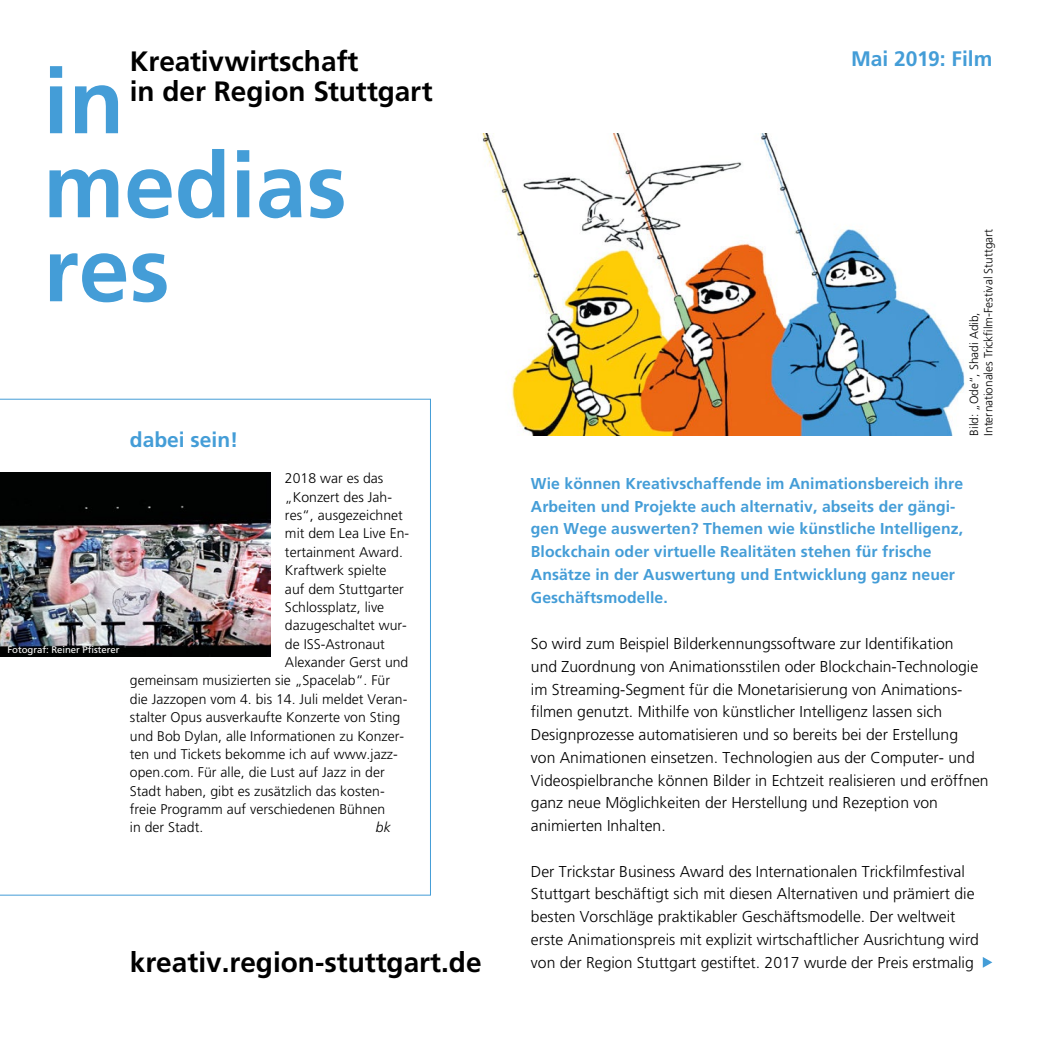
<style>
.page{position:relative;width:1042px;height:1042px;background:#fff}
.page>*{position:absolute;margin:0;border:0;box-sizing:border-box;transform-origin:0 0}
.t1{font:700 91px/84px "Frutiger";color:#449dd7}
.t2{font:700 28px "Frutiger";color:#000}
.t3{font:700 21px "Frutiger";color:#449dd7}
.t4{font:300 15.75px/22.8px "Frutiger";color:#000}
.t5{font:700 15.75px/22.8px "Frutiger";letter-spacing:.005em;color:#449dd7}
.t6{font:300 14px "Frutiger";color:#000}
.t7{font:italic 300 14px "Frutiger";color:#000}
.t8{font:300 11.9px/14.2px "Frutiger";letter-spacing:-.005em;color:#000}
.t9{font:9.62px "Frutiger";letter-spacing:-.005em;color:#fff}
</style>
<div class="page">
<img style="left:482px;top:133px;width:483px;height:302px">
<svg style="left:0;top:399px;width:431px;height:496px"></svg>
<svg style="left:983px;top:957px;width:9px;height:11px"></svg>
<img style="left:0;top:472px;width:270px;height:185px">
<h2 class="t2" style="left:130px;top:45px;width:230px">Kreativwirtschaft</h2>
<h3 class="t3" style="left:851px;top:46px;width:143px">Mai 2019: Film</h3>
<h2 class="t2" style="left:130px;top:75px;width:304px">in der Region Stuttgart</h2>
<h1 class="t1" style="left:43px;top:59px;width:305px">in medias res</h1>
<p class="t8" style="left:967px;top:435px;width:208px;rotate:-90deg">Bild: „Ode“, Shadi Adib,<br>Internationales Trickfilm-Festival Stuttgart</p>
<h3 class="t3" style="left:130px;top:427px;width:110px">dabei sein!</h3>
<p class="t9" style="left:7px;top:644px;width:114px">Fotograf: Reiner Pfisterer</p>
<p class="t6" style="left:285px;top:470px;width:100px">2018 war es das</p>
<p class="t6" style="left:285px;top:489px;width:109px">„Konzert des Jah-</p>
<p class="t6" style="left:285px;top:507px;width:119px">res“, ausgezeichnet</p>
<p class="t6" style="left:285px;top:526px;width:126px">mit dem Lea Live En-</p>
<p class="t6" style="left:285px;top:544px;width:119px">tertainment Award.</p>
<p class="t6" style="left:285px;top:562px;width:103px">Kraftwerk spielte</p>
<p class="t6" style="left:285px;top:581px;width:120px">auf dem Stuttgarter</p>
<p class="t6" style="left:285px;top:599px;width:101px">Schlossplatz, live</p>
<p class="t6" style="left:285px;top:617px;width:123px">dazugeschaltet wur-</p>
<p class="t6" style="left:285px;top:636px;width:101px">de ISS-Astronaut</p>
<p class="t6" style="left:285px;top:654px;width:125px">Alexander Gerst und</p>
<p class="t6" style="left:130px;top:673px;width:262px">gemeinsam musizierten sie „Spacelab“. Für</p>
<p class="t6" style="left:130px;top:691px;width:279px">die Jazzopen vom 4. bis 14. Juli meldet Veran-</p>
<p class="t6" style="left:130px;top:709px;width:272px">stalter Opus ausverkaufte Konzerte von Sting</p>
<p class="t6" style="left:130px;top:728px;width:276px">und Bob Dylan, alle Informationen zu Konzer-</p>
<p class="t6" style="left:130px;top:746px;width:269px">ten und Tickets bekomme ich auf www.jazz-</p>
<p class="t6" style="left:130px;top:764px;width:256px">open.com. Für alle, die Lust auf Jazz in der</p>
<p class="t6" style="left:130px;top:783px;width:256px">Stadt haben, gibt es zusätzlich das kosten-</p>
<p class="t6" style="left:130px;top:801px;width:257px">freie Programm auf verschiedenen Bühnen</p>
<p class="t6" style="left:130px;top:819px;width:75px">in der Stadt.</p>
<p class="t7" style="left:376px;top:819px;width:16px">bk</p>
<h2 class="t2" style="left:130px;top:946px;width:353px">kreativ.region-stuttgart.de</h2>
<p class="t5" style="left:531px;top:472px;width:434px">Wie können Kreativschaffende im Animationsbereich ihre Arbeiten und Projekte auch alternativ, abseits der gängi&shy;gen Wege auswerten? Themen wie künstliche Intelligenz, Blockchain oder virtuelle Realitäten stehen für frische Ansätze in der Auswertung und Entwicklung ganz neuer Geschäftsmodelle.</p>
<p class="t4" style="left:531px;top:632px;width:459px">So wird zum Beispiel Bilderkennungssoftware zur Identifikation<br>und Zuordnung von Animationsstilen oder Blockchain-Technologie im Streaming-Segment für die Monetarisierung von Animations&shy;filmen genutzt. Mithilfe von künstlicher Intelligenz lassen sich Designprozesse automatisieren und so bereits bei der Erstellung<br>von Animationen einsetzen. Technologien aus der Computer- und Videospielbranche können Bilder in Echtzeit realisieren und eröffnen ganz neue Möglichkeiten der Herstellung und Rezeption von animierten Inhalten.</p>
<p class="t4" style="left:531px;top:859px;width:449px">Der Trickstar Business Award des Internationalen Trickfilmfestival Stuttgart beschäftigt sich mit diesen Alternativen und prämiert die besten Vorschläge praktikabler Geschäftsmodelle. Der weltweit erste Animationspreis mit explizit wirtschaftlicher Ausrichtung wird von der Region Stuttgart gestiftet. 2017 wurde der Preis erstmalig</p>
</div>
